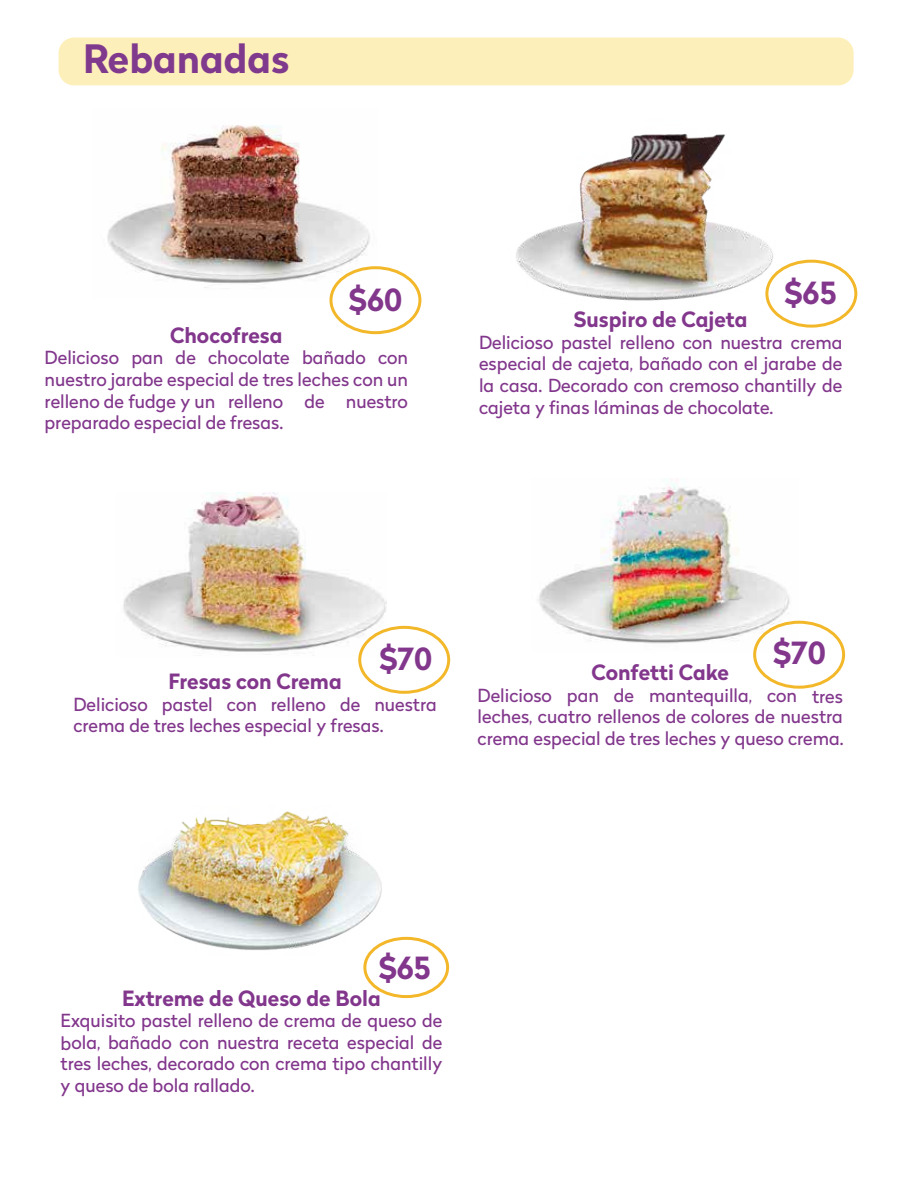
<style>
.page{position:relative;width:918px;height:1188px;background:#fff}
.page>*{position:absolute;margin:0;border:0;box-sizing:border-box;transform-origin:0 0}
.t1{font:700 39px "Radikal";color:#803a8d}
.t2{font:700 30.45px "Radikal";color:#82378c}
.t3{font:700 30.45px "Radikal";color:#82368c}
.t4{font:700 21px "Radikal";color:#82378c}
.t5{font:700 21px "Radikal";color:#82368c}
.t6{font:18px/21.6px "Radikal";color:#82378c;text-align:justify}
.t7{font:18px/21.6px "Radikal";color:#82368c;text-align:justify}
</style>
<div class="page">
<img style="left:538px;top:483px;width:260px;height:167px">
<img style="left:123px;top:492px;width:263px;height:163px">
<div style="left:59px;top:38px;width:795px;height:47px;background:#fdefba;border-radius:16px"></div>
<div style="left:358px;top:626px;width:92px;height:68px;border:3px solid #f3b829;border-radius:50%"></div>
<div style="left:753px;top:621px;width:92px;height:68px;border:3px solid #f3b829;border-radius:50%"></div>
<div style="left:363px;top:937px;width:86px;height:61px;border:3px solid #f3b729;border-radius:50%"></div>
<img style="left:138px;top:811px;width:246px;height:145px">
<img style="left:107px;top:125px;width:263px;height:170px">
<div style="left:329px;top:266px;width:92px;height:68px;border:3px solid #f3b829;border-radius:50%"></div>
<div style="left:765px;top:260px;width:92px;height:68px;border:3px solid #f3b829;border-radius:50%"></div>
<img style="left:516px;top:133px;width:269px;height:178px">
<h1 class="t1" style="left:83px;top:30px;width:208px">Rebanadas</h1>
<h2 class="t2" style="left:349px;top:277px;width:55px">$60</h2>
<p class="t4" style="left:170px;top:320px;width:114px">Chocofresa</p>
<p class="t6" style="left:45px;top:347px;width:365px">Delicioso pan de chocolate bañado con nuestro jarabe especial de tres leches con un relleno de fudge y un relleno de nuestro preparado especial de fresas.</p>
<h2 class="t2" style="left:785px;top:271px;width:53px">$65</h2>
<p class="t4" style="left:574px;top:304px;width:175px">Suspiro de Cajeta</p>
<p class="t6" style="left:479px;top:331px;width:365px">Delicioso pastel relleno con nuestra crema especial de cajeta, bañado con el jarabe de la casa. Decorado con cremoso chantilly de cajeta y finas láminas de chocolate.</p>
<h2 class="t2" style="left:379px;top:636px;width:54px">$70</h2>
<p class="t4" style="left:168px;top:666px;width:175px">Fresas con Crema</p>
<p class="t6" style="left:73px;top:693px;width:365px">Delicioso pastel con relleno de nuestra crema de tres leches especial y fresas.</p>
<h2 class="t2" style="left:773px;top:631px;width:54px">$70</h2>
<p class="t4" style="left:591px;top:657px;width:139px">Confetti Cake</p>
<p class="t6" style="left:478px;top:684px;width:368px">Delicioso pan de mantequilla, con tres leches, cuatro rellenos de colores de nuestra crema especial de tres leches y queso crema.</p>
<h2 class="t3" style="left:379px;top:946px;width:53px">$65</h2>
<p class="t5" style="left:122px;top:983px;width:260px">Extreme de Queso de Bola</p>
<p class="t7" style="left:61px;top:1009px;width:383px">Exquisito pastel relleno de crema de queso de bola, bañado con nuestra receta especial de tres leches, decorado con crema tipo chantilly y queso de bola rallado.</p>
</div>
